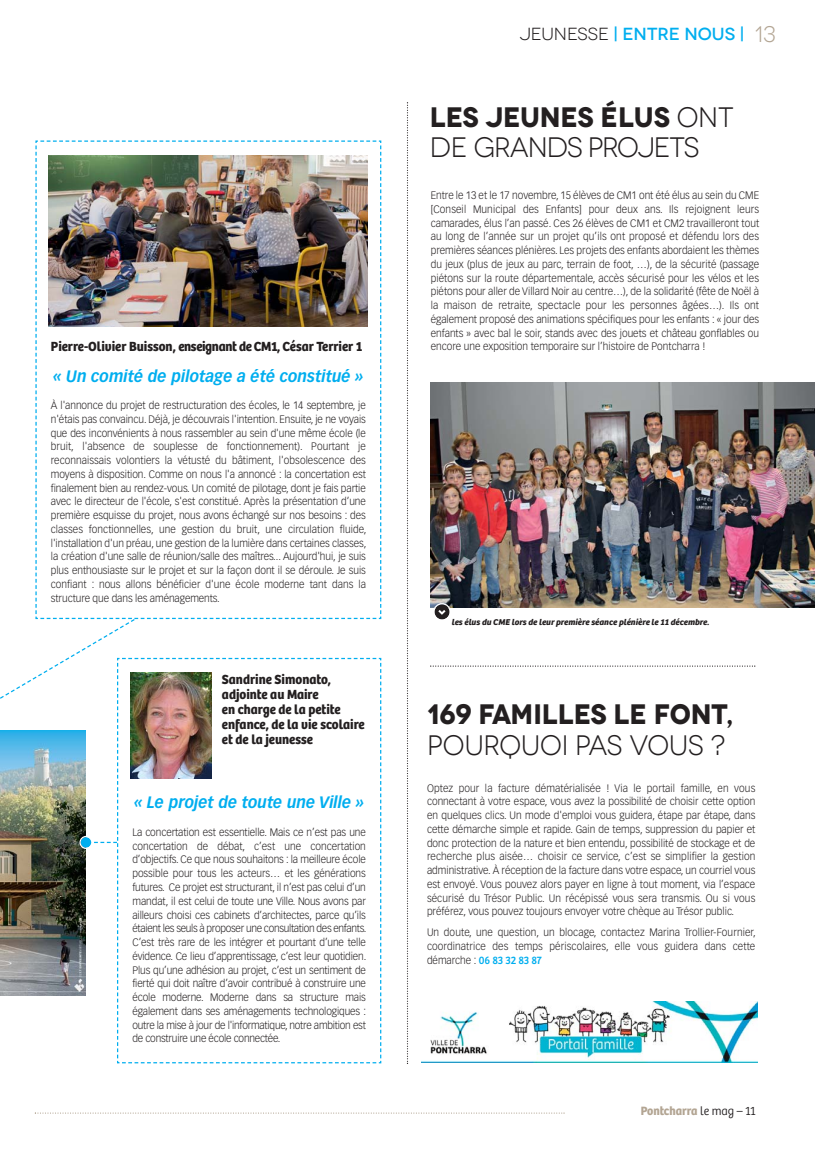
<style>
.page{position:relative;width:815px;height:1152px;background:#fff}
.page>*{position:absolute;margin:0;border:0;box-sizing:border-box;transform-origin:0 0}
.t1{font:28.12px/30.5px "Novecentowide";letter-spacing:-.035em;color:#231f20;scale:.95 1}
.t2{font:700 28.12px "Novecentowide";color:#231f20;scale:.95 1}
.t3{font:28.12px "Novecentowide";letter-spacing:-.005em;color:#231f20;scale:.95 1}
.t4{font:500 17.5px "Novecentowide";color:#00aeef}
.t5{font:italic 700 16.25px "Vectora LT Std";color:#00aeef;scale:.95 1}
.t6{font:700 13.75px/15px "Bree";color:#231f20;scale:.95 1}
.t7{font:700 12.5px "Bree";color:#b3a593;scale:.95 1}
.t8{font:11.25px "Bree";letter-spacing:-.035em;color:#00aeef;scale:.95 1}
.t9{font:300 10.62px/13.8px "Vectora LH";color:#231f20;text-align:justify;scale:.95 1}
.t10{font:italic 700 8.75px "Bree";color:#231f20}
.s1{font-weight:400;color:#231f20}
.s2{font-weight:400;font-size:22.5px;color:#b3a593}
.s3{font-weight:700}
.s4{font-family:"Vectora LH";font-weight:300;font-size:10.62px;color:#231f20}
.s5{font-weight:300;color:#231f20}
</style>
<div class="page">
<svg style="left:430px;top:665px;width:325px;height:2px"></svg>
<svg style="left:35px;top:1112px;width:530px;height:1px"></svg>
<img style="left:431px;top:382px;width:384px;height:225px">
<svg style="left:407px;top:102px;width:1px;height:962px"></svg>
<svg style="left:433px;top:603px;width:18px;height:17px"></svg>
<img style="left:422px;top:1002px;width:335px;height:60px">
<img style="left:0;top:140px;width:382px;height:924px">
<p class="t6" style="left:51px;top:340px;width:329px">Pierre-Olivier Buisson, enseignant de CM1, César Terrier 1</p>
<h3 class="t5" style="left:53px;top:368px;width:328px">« Un comité de pilotage a été constitué »</h3>
<p class="t9" style="left:51px;top:399px;width:334px">À l'annonce du projet de restructuration des écoles, le 14 septembre, je n'étais pas convaincu. Déjà, je découvrais l'intention. Ensuite, je ne voyais que des inconvénients à nous rassembler au sein d'une même école (le bruit, l'absence de souplesse de fonctionnement). Pourtant je reconnaissais volontiers la vétusté du bâtiment, l'obsolescence des moyens à disposition. Comme on nous l'a annoncé : la concertation est finalement bien au rendez-vous. Un comité de pilotage, dont je fais partie avec le directeur de l'école, s'est constitué. Après la présentation d’une première esquisse du projet, nous avons échangé sur nos besoins : des classes fonctionnelles, une gestion du bruit, une circulation fluide, l'installation d'un préau, une gestion de la lumière dans certaines classes, la création d'une salle de réunion/salle des maîtres... Aujourd'hui, je suis plus enthousiaste sur le projet et sur la façon dont il se déroule. Je suis confiant : nous allons bénéficier d'une école moderne tant dans la structure que dans les aménagements.</p>
<p class="t6" style="left:222px;top:673px;width:152px">Sandrine Simonato, adjointe au Maire<br>en charge de la petite enfance, de la vie scolaire et de la jeunesse</p>
<h3 class="t5" style="left:134px;top:795px;width:244px">« Le projet de toute une Ville »</h3>
<p class="t9" style="left:132px;top:826px;width:248px">La concertation est essentielle. Mais ce n’est pas une concertation de débat, c’est une concertation d’objectifs. Ce que nous souhaitons : la meilleure école possible pour tous les acteurs… et les générations futures. Ce projet est structurant, il n’est pas celui d’un mandat, il est celui de toute une Ville. Nous avons par ailleurs choisi ces cabinets d’architectes, parce qu’ils étaient les seuls à proposer une consultation des enfants.<br>C’est très rare de les intégrer et pourtant d’une telle évidence. Ce lieu d’apprentissage, c’est leur quotidien.<br>Plus qu’une adhésion au projet, c’est un sentiment de fierté qui doit naître d’avoir contribué à construire une école moderne. Moderne dans sa structure mais également dans ses aménagements technologiques : outre la mise à jour de l'informatique, notre ambition est de construire une école connectée.</p>
<h2 class="t4" style="left:520px;top:24px;width:258px"><span class="s1">JEUNESSE</span> | ENTRE NOUS | <span class="s2">13</span></h2>
<h1 class="t1" style="left:430px;top:102px;width:321px"><span class="s3">LES JEUNES ÉLUS</span> ONT<br>DE GRANDS PROJETS</h1>
<p class="t9" style="left:431px;top:189px;width:347px">Entre le 13 et le 17 novembre, 15 élèves de CM1 ont été élus au sein du CME [Conseil Municipal des Enfants] pour deux ans. Ils rejoignent leurs camarades, élus l’an passé. Ces 26 élèves de CM1 et CM2 travailleront tout au long de l’année sur un projet qu’ils ont proposé et défendu lors des premières séances plénières. Les projets des enfants abordaient les thèmes du jeux (plus de jeux au parc, terrain de foot, …), de la sécurité (passage piétons sur la route départementale, accès sécurisé pour les vélos et les piétons pour aller de Villard Noir au centre…), de la solidarité (fête de Noël à la maison de retraite, spectacle pour les personnes âgées…). Ils ont également proposé des animations spécifiques pour les enfants : « jour des enfants » avec bal le soir, stands avec des jouets et château gonflables ou encore une exposition temporaire sur l’histoire de Pontcharra !</p>
<p class="t10" style="left:451px;top:619px;width:259px">les élus du CME lors de leur première séance plénière le 11 décembre.</p>
<h1 class="t2" style="left:427px;top:698px;width:324px">169 FAMILLES LE FONT,</h1>
<h1 class="t3" style="left:427px;top:728px;width:316px">POURQUOI PAS VOUS ?</h1>
<p class="t9" style="left:427px;top:781px;width:347px">Optez pour la facture dématérialisée ! Via le portail famille, en vous connectant à votre espace, vous avez la possibilité de choisir cette option en quelques clics. Un mode d'emploi vous guidera, étape par étape, dans cette démarche simple et rapide. Gain de temps, suppression du papier et donc protection de la nature et bien entendu, possibilité de stockage et de recherche plus aisée… choisir ce service, c’est se simplifier la gestion administrative. À réception de la facture dans votre espace, un courriel vous est envoyé. Vous pouvez alors payer en ligne à tout moment, via l’espace sécurisé du Trésor Public. Un récépissé vous sera transmis. Ou si vous préférez, vous pouvez toujours envoyer votre chèque au Trésor public.</p>
<p class="t9" style="left:427px;top:926px;width:348px">Un doute, une question, un blocage, contactez Marina Trollier-Fournier, coordinatrice des temps périscolaires, elle vous guidera dans cette</p>
<p class="t8" style="left:427px;top:956px;width:122px"><span class="s4">démarche :</span> 06 83 32 83 87</p>
<p class="t7" style="left:641px;top:1106px;width:122px">Pontcharra <span class="s5">le mag – 11</span></p>
</div>
